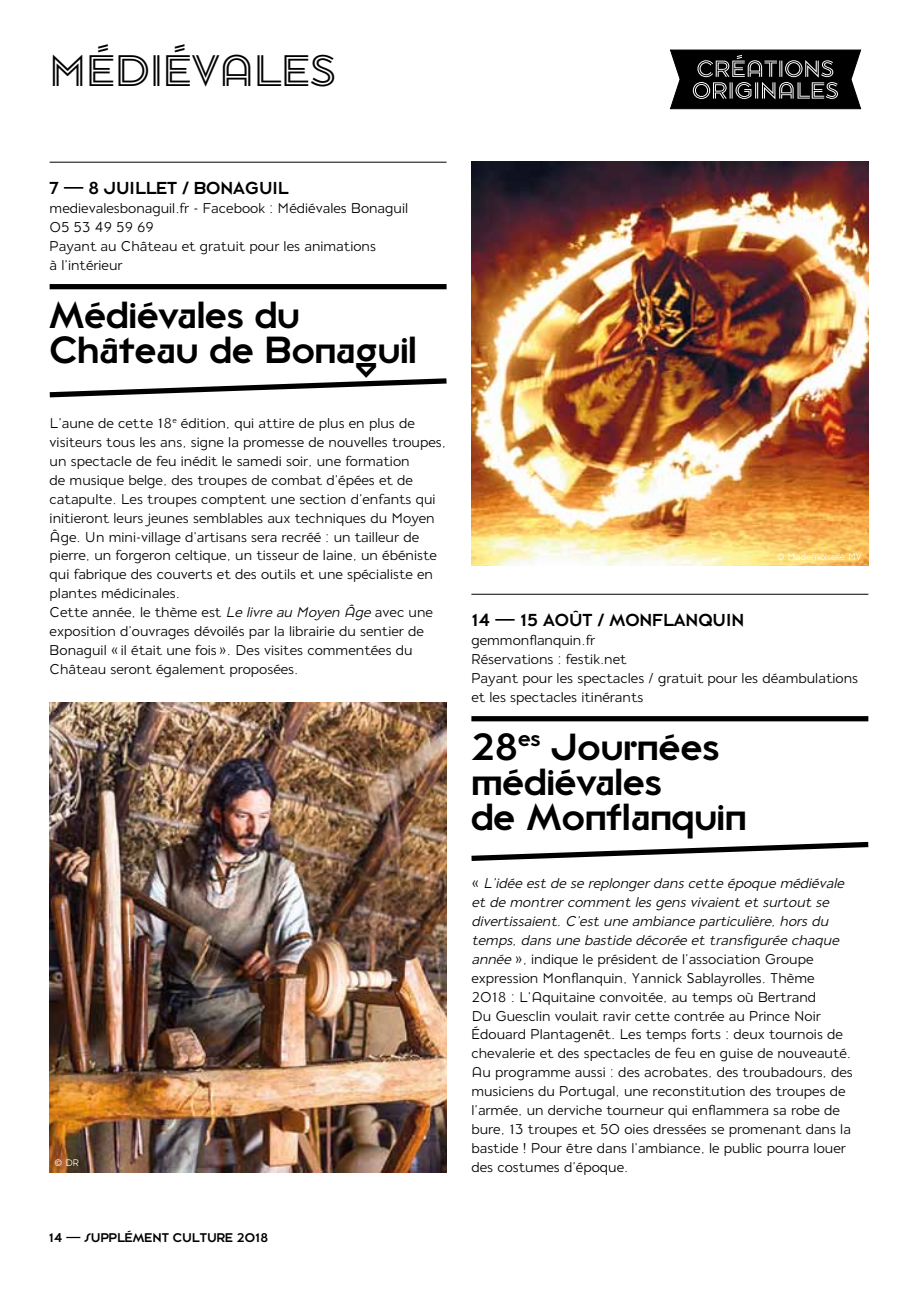
<style>
.page{position:relative;width:918px;height:1290px;background:#fff}
.page>*{position:absolute;margin:0;border:0;box-sizing:border-box;transform-origin:0 0}
.t1{font:49px "Dessau Pro Plakat";color:#000}
.t2{font:42px/35px "Dessau Pro Zukunft";color:#000}
.t3{font:19.25px "Dessau Pro Zukunft";color:#000}
.t4{font:15.75px/18.9px "Dessau Pro Fein";color:#000}
.t5{font:14px "Dessau Pro Zukunft";color:#000}
.t6{font:10.5px "Dessau Pro Fein";color:#fff}
.s1{font-style:italic}
</style>
<div class="page">
<img style="left:50px;top:702px;width:396px;height:470px">
<img style="left:471px;top:162px;width:397px;height:404px">
<svg style="left:49px;top:378px;width:398px;height:20px"></svg>
<svg style="left:471px;top:841px;width:398px;height:20px"></svg>
<div style="left:50px;top:284px;width:396px;height:5px;background:#000"></div>
<div style="left:471px;top:716px;width:397px;height:5px;background:#000"></div>
<hr style="left:50px;top:162px;width:396px;height:1px;background:#000">
<hr style="left:471px;top:594px;width:397px;height:1px;background:#000">
<svg style="left:669px;top:49px;width:193px;height:61px;background:#323232"></svg>
<h1 class="t1" style="left:50px;top:42px;width:288px">MÉDIÉVALES</h1>
<p class="t3" style="left:50px;top:178px;width:240px">7 — 8 ju illet / Bonagu il</p>
<p class="t4" style="left:50px;top:199px;width:360px">medievalesbonaguil.fr - Facebook : Médiévales Bonaguil 05 53 49 59 69<br>Payant au Château et gratuit pour les animations<br>à l’intérieur</p>
<h2 class="t2" style="left:50px;top:300px;width:369px">Médiévales du<br>Château de Bonaguil</h2>
<p class="t4" style="left:50px;top:414px;width:398px">L’aune de cette 18<sup>e</sup> édition, qui attire de plus en plus de visiteurs tous les ans, signe la promesse de nouvelles troupes, un spectacle de feu inédit le samedi soir, une formation<br>de musique belge, des troupes de combat d’épées et de catapulte. Les troupes comptent une section d’enfants qui initieront leurs jeunes semblables aux techniques du Moyen Âge. Un mini-village d’artisans sera recréé : un tailleur de pierre, un forgeron celtique, un tisseur de laine, un ébéniste qui fabrique des couverts et des outils et une spécialiste en plantes médicinales.<br>Cette année, le thème est <span class="s1">Le livre au Moyen Âge</span> avec une exposition d’ouvrages dévoilés par la librairie du sentier de Bonaguil « il était une fois». Des visites commentées du Château seront également proposées.</p>
<p class="t6" style="left:54px;top:1157px;width:27px">© DR</p>
<p class="t5" style="left:49px;top:1230px;width:221px">14 — Supplément CULTURE 2018</p>
<p class="t6" style="left:776px;top:551px;width:87px">© Mademoiselle MV</p>
<p class="t3" style="left:471px;top:610px;width:274px">14 — 15 août / Monflanqu in</p>
<p class="t4" style="left:471px;top:631px;width:388px">gemmonflanquin.fr<br>Réservations : festik.net<br>Payant pour les spectacles / gratuit pour les déambulations et les spectacles itinérants</p>
<h2 class="t2" style="left:471px;top:732px;width:277px">28<sup>es</sup> Journées médiévales<br>de Monflanquin</h2>
<p class="t4" style="left:471px;top:874px;width:383px">« <span class="s1">L’idée estde se replongerdanscette époque médiévale etde montrercommentlesgensvivaientetsurtoutse divertissaient.C’estune ambiance particulière,horsdu temps,dansune bastide décorée ettransfigurée chaque année</span> », indique le président de l’association Groupe expression Monflanquin, Yannick Sablayrolles. Thème 2018 : L’Aquitaine convoitée, au temps où Bertrand<br>Du Guesclin voulait ravir cette contrée au Prince Noir Édouard Plantagenêt. Les temps forts : deux tournois de chevalerie et des spectacles de feu en guise de nouveauté.<br>Au programme aussi : des acrobates, des troubadours, des musiciens du Portugal, une reconstitution des troupes de l’armée, un derviche tourneur qui enflammera sa robe de bure, 13 troupes et 50 oies dressées se promenant dans la bastide ! Pour être dans l’ambiance, le public pourra louer des costumes d’époque.</p>
</div>
